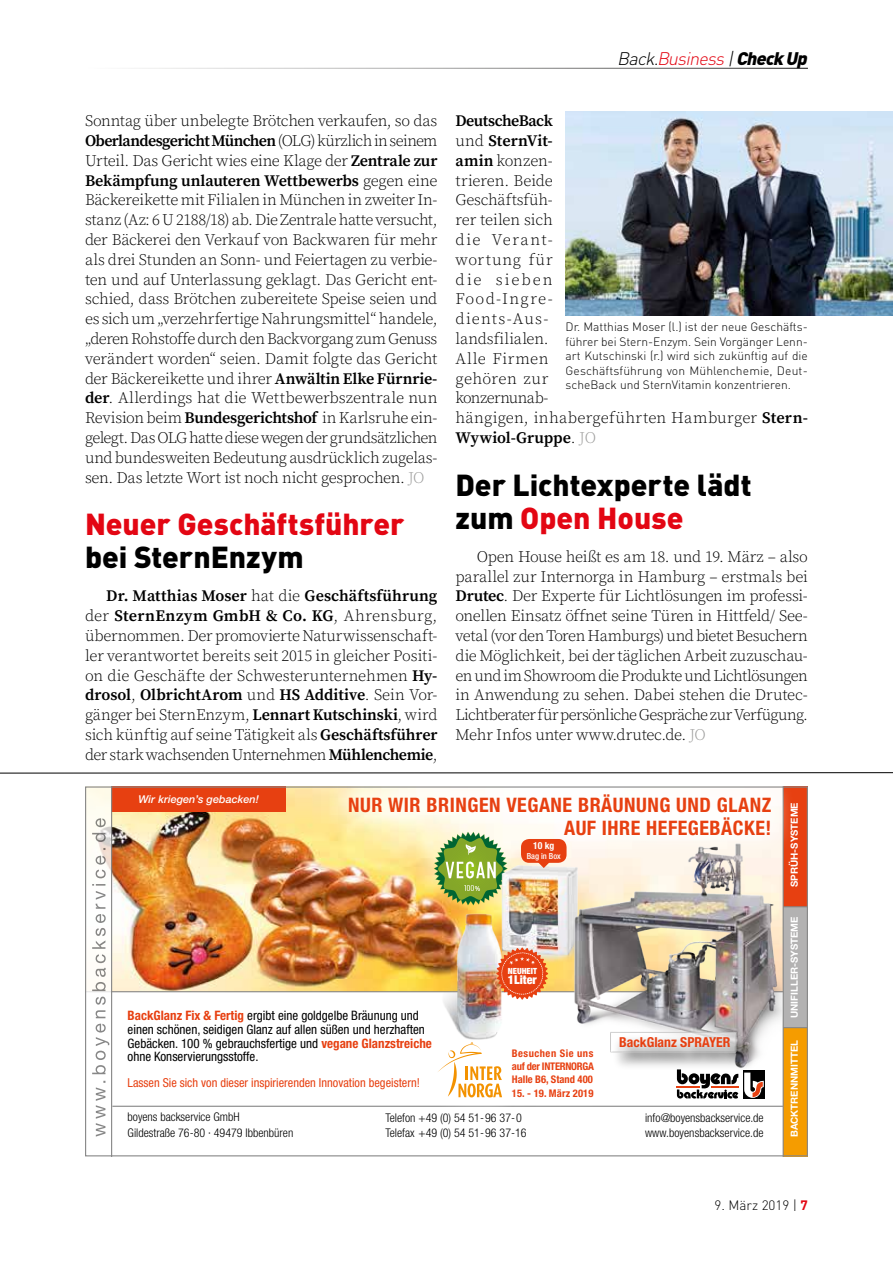
<style>
.page{position:relative;width:893px;height:1263px;background:#fff}
.page>*{position:absolute;margin:0;border:0;box-sizing:border-box;transform-origin:0 0}
.t1{font:900 30px/33px "DIN Pro";color:#000}
.t2{font:900 30px "DIN Pro";color:#e30613}
.t3{font:700 condensed 19.95px/22.5px "Helvetica Neue LT";letter-spacing:.025em;color:#e74011;text-align:right}
.t4{font:italic 300 18px "DIN Pro";color:#e30613}
.t5{font:300 16.05px/19.8px "Source Serif Pro";letter-spacing:-.01em;color:#000;text-align:justify}
.t6{font:300 16.05px/19.8px "Source Serif Pro";letter-spacing:.015em;color:#000}
.t7{font:700 condensed 13.8px "Helvetica Neue LT";color:#e74011}
.t8{font:300 13.5px "DIN Pro";color:#000}
.t9{font:condensed 13.05px/13.6px "Helvetica Neue";color:#000}
.t10{font:condensed 12.3px "Helvetica Neue";color:#e74011}
.t11{font:900 condensed 12.15px "Helvetica Neue";color:#fff}
.t12{font:300 12px/14.4px "DIN Pro";color:#000;text-align:justify}
.t13{font:300 condensed 12px/14.4px "Helvetica Neue LT";color:#000}
.t14{font:italic 500 10.8px "Helvetica Neue";letter-spacing:.005em;color:#fff}
.t15{font:700 condensed 10.5px/13.5px "Helvetica Neue LT";color:#e74011;text-align:justify}
.t16{font:700 9.75px "Helvetica Neue";color:#fff}
.t17{font:700 condensed 9.75px "Helvetica Neue LT";color:#fff}
.t18{font:900 condensed 8.55px "Helvetica Neue";color:#fff}
.t19{font:500 condensed 8.25px "Helvetica Neue LT";color:#fff}
.s1{color:#000}
.s2{font-weight:900;color:#000}
.s3{font-weight:600}
.s4{color:#9d9d9c}
.s5{color:#e30613}
.s6{font-weight:700;color:#e74011}
.s7{font-weight:700;color:#e30613}
</style>
<div class="page">
<img style="left:112px;top:788px;width:671px;height:203px">
<hr style="left:112px;top:1106px;width:671px;height:1px;background:#878787">
<div style="left:783px;top:786px;width:25px;height:122px;background:#e74011"></div>
<div style="left:783px;top:907px;width:25px;height:120px;background:#b3b2b2"></div>
<div style="left:783px;top:1028px;width:25px;height:129px;background:#f59c00"></div>
<svg style="left:784px;top:906px;width:22px;height:1px"></svg>
<hr style="left:783px;top:786px;width:1px;height:371px;background:#878787">
<hr style="left:85px;top:991px;width:698px;height:1px;background:#878787">
<div style="left:85px;top:786px;width:26px;height:371px;background:linear-gradient(to bottom,#fcf9f1,#fff)"></div>
<svg style="left:92px;top:818px;width:17px;height:318px"></svg>
<svg style="left:784px;top:1027px;width:22px;height:1px"></svg>
<div style="left:112px;top:786px;width:174px;height:26px;background:#e74011"></div>
<hr style="left:111px;top:786px;width:1px;height:371px;background:#878787">
<svg style="left:326px;top:788px;width:463px;height:70px"></svg>
<svg style="left:434px;top:832px;width:74px;height:73px;background:#99b560"></svg>
<div style="left:501px;top:1038px;width:104px;height:70px;background:#fff"></div>
<div style="left:422px;top:1027px;width:95px;height:86px;background:#fff"></div>
<svg style="left:438px;top:1042px;width:64px;height:55px"></svg>
<img style="left:498px;top:860px;width:72px;height:111px">
<img style="left:570px;top:838px;width:211px;height:234px">
<div style="left:612px;top:1034px;width:143px;height:37px;background:#000;opacity:.3"></div>
<div style="left:622px;top:1039px;width:126px;height:27px;background:#000;opacity:.3"></div>
<svg style="left:609px;top:1030px;width:127px;height:24px"></svg>
<img style="left:434px;top:911px;width:73px;height:129px">
<svg style="left:496px;top:947px;width:52px;height:53px;background:#ea744c"></svg>
<svg style="left:538px;top:863px;width:12px;height:5px"></svg>
<div style="left:521px;top:839px;width:46px;height:24px;background:#e74011;border-radius:8px"></div>
<svg style="left:677px;top:1069px;width:61px;height:30px"></svg>
<hr style="left:677px;top:1086px;width:23px;height:2px;background:#e74011">
<hr style="left:711px;top:1086px;width:27px;height:2px;background:#e74011">
<div style="left:743px;top:1070px;width:21px;height:28px;background:#000"></div>
<svg style="left:744px;top:1072px;width:20px;height:26px"></svg>
<img style="left:566px;top:111px;width:327px;height:204px">
<svg style="left:0;top:772px;width:893px;height:1px"></svg>
<p class="t4" style="left:617px;top:46px;width:196px"><span class="s1">Back.</span>Business<span class="s1">|</span><span class="s2">CheckUp</span></p>
<p class="t5" style="left:85px;top:111px;width:354px">Sonntag über unbelegte Brötchen verkaufen, so das <span class="s3">Oberlandesgericht München</span> (OLG)kürzlich in seinem Urteil. Das Gericht wies eine Klage der <span class="s3">Zentrale zur Bekämpfung unlauteren Wettbewerbs</span> gegen eine Bäckereikette mit Filialen in München in zweiter In&shy;stanz (Az: 6 U 2188/18) ab. Die Zentrale hatte versucht, der Bäckerei den Verkauf von Backwaren für mehr als drei Stunden an Sonn- und Feiertagen zu verbie&shy;ten und auf Unterlassung geklagt. Das Gericht ent&shy;schied, dass Brötchen zubereitete Speise seien und es sich um „verzehrfertige Nahrungsmittel“ handele, „deren Rohstoffe durch den Backvorgang zum Genuss verändert worden“ seien. Damit folgte das Gericht der Bäckereikette und ihrer <span class="s3">Anwältin Elke Fürnrie&shy;der</span>. Allerdings hat die Wettbewerbszentrale nun Revision beim <span class="s3">Bundesgerichtshof</span> in Karlsruhe ein&shy;gelegt. Das OLG hatte diese wegen der grundsätzlichen und bundesweiten Bedeutung ausdrücklich zugelas&shy;sen. Das letzte Wort ist noch nicht gesprochen. <span class="s4">JO</span></p>
<h1 class="t2" style="left:85px;top:504px;width:321px">Neuer Geschäftsführer</h1>
<h1 class="t1" style="left:85px;top:540px;width:220px">bei SternEnzym</h1>
<p class="t5" style="left:85px;top:587px;width:354px;text-indent:21px"><span class="s3">Dr. Matthias Moser</span> hat die <span class="s3">Geschäftsführung </span>der <span class="s3">SternEnzym GmbH &amp; Co. KG</span>, Ahrensburg, übernommen. Der promovierte Naturwissenschaft&shy;ler verantwortet bereits seit 2015 in gleicher Positi&shy;on die Geschäfte der Schwesterunternehmen <span class="s3">Hy&shy;drosol</span>, <span class="s3">OlbrichtArom</span> und <span class="s3">HS Additive</span>. Sein Vor&shy;gänger bei SternEnzym, <span class="s3">Lennart Kutschinski</span>, wird sich künftig auf seine Tätigkeit als <span class="s3">Geschäftsführer </span>der stark wachsenden Unternehmen <span class="s3">Mühlenchemie</span>,</p>
<p class="t6" style="left:455px;top:111px;width:354px"><span class="s3">DeutscheBack<br></span>und <span class="s3">SternVit-<br>amin</span> konzen-<br>trieren. Beide<br>Geschäftsfüh-<br>rer teilen sich<br>die Verant-<br>wortung für<br>die sieben<br>Food-Ingre-<br>dients-Aus-<br>landsfilialen.<br>Alle Firmen<br>gehören zur<br>konzernunab-<br>hängigen, inhabergeführten Hamburger <span class="s3">Stern-<br>Wywiol-Gruppe</span>. <span class="s4">JO</span></p>
<h1 class="t1" style="left:455px;top:467px;width:298px">Der Lichtexperte lädt zum <span class="s5">Open House</span></h1>
<p class="t5" style="left:455px;top:547px;width:354px;text-indent:21px">Open House heißt es am 18. und 19. März – also parallel zur Internorga in Hamburg – erstmals bei <span class="s3">Drutec</span>. Der Experte für Lichtlösungen im professi&shy;onellen Einsatz öffnet seine Türen in Hittfeld/ See&shy;vetal (vor den Toren Hamburgs) und bietet Besuchern die Möglichkeit, bei der täglichen Arbeit zuzuschau&shy;en und im Showroom die Produkte und Lichtlösungen in Anwendung zu sehen. Dabei stehen die Drutec-Lichtberater für persönliche Gespräche zur Verfügung.<br>Mehr Infos unter www.drutec.de. <span class="s4">JO</span></p>
<p class="t12" style="left:566px;top:319px;width:244px">Dr. Matthias Moser (l.) ist der neue Geschäfts&shy;führer bei Stern-Enzym. Sein Vorgänger Lenn&shy;art Kutschinski (r.) wird sich zukünftig auf die Geschäftsführung von Mühlenchemie, Deut&shy;scheBack und SternVitamin konzentrieren.</p>
<p class="t14" style="left:138px;top:792px;width:122px">Wir kriegen’s gebacken!</p>
<p class="t3" style="left:348px;top:794px;width:425px">NUR WIR BRINGEN VEGANE BRÄUNUNG UND GLANZ<br>AUF IHRE HEFEGEBÄCKE!</p>
<p class="t17" style="left:533px;top:840px;width:23px">10 KG</p>
<p class="t19" style="left:527px;top:851px;width:36px">Bag in Box</p>
<p class="t9" style="left:128px;top:1008px;width:306px"><span class="s6">BackGlanz Fix &amp; Fertig</span> ergibt eine goldgelbe Bräunung und einen schönen, seidigen Glanz auf allen süßen und herzhaften Gebäcken. 100 % gebrauchsfertige und <span class="s6">vegane Glanzstreiche </span>ohne Konservierungsstoffe.</p>
<p class="t10" style="left:128px;top:1076px;width:294px">Lassen Sie sich von dieser inspirierenden Innovation begeistern!</p>
<p class="t18" style="left:508px;top:966px;width:31px">NEUHEIT</p>
<p class="t11" style="left:508px;top:972px;width:30px">1Liter</p>
<p class="t15" style="left:512px;top:1046px;width:83px">BESUCHEN SIE UNS AUF DER INTERNORGA HALLE B6, STAND 400</p>
<p class="t15" style="left:512px;top:1086px;width:83px">15. - 19. MÄRZ 2019</p>
<p class="t7" style="left:619px;top:1034px;width:113px">BACKGLANZ SPRAYER</p>
<p class="t13" style="left:128px;top:1108px;width:167px;line-height:16px">boyens backservice GmbH<br>Gildestraße 76-80 · 49479 Ibbenbüren</p>
<p class="t13" style="left:645px;top:1111px;width:120px">info@boyensbackservice.de www.boyensbackservice.de</p>
<p class="t13" style="left:385px;top:1111px;width:143px">Telefon +49 (0) 54 51-96 37-0<br>Telefax +49 (0) 54 51-96 37-16</p>
<p class="t16" style="left:788px;top:887px;width:86px;rotate:-90deg">SPRÜH-SYSTEME</p>
<p class="t16" style="left:788px;top:1018px;width:103px;rotate:-90deg">UNIFILLER-SYSTEME</p>
<p class="t16" style="left:788px;top:1137px;width:99px;rotate:-90deg">BACKTRENNMITTEL</p>
<p class="t8" style="left:714px;top:1195px;width:95px">9. März 2019 | <span class="s7">7</span></p>
</div>
